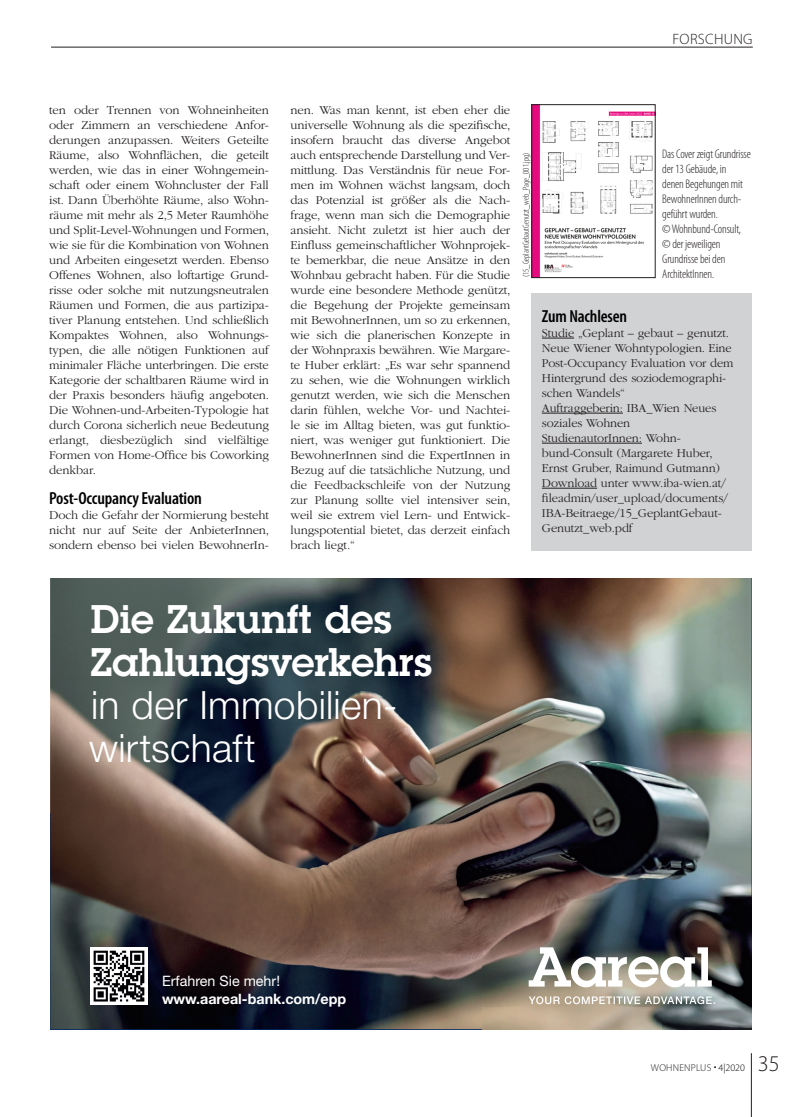
<style>
.page{position:relative;width:801px;height:1117px;background:#fff}
.page>*{position:absolute;margin:0;border:0;box-sizing:border-box;transform-origin:0 0}
.t1{font:600 39px/43px "Lubalin Graph LT";color:#fff}
.t2{font:300 22.5px "Myriad Pro";color:#231f20}
.Copy{font:600 condensed 17.5px "Myriad Pro";letter-spacing:-.01em;color:#000}
.t3{font:300 15px "Myriad Pro";letter-spacing:.02em;color:#231f20}
.t4{font:700 14.38px/18.2px "Helvetica Neue LT Std";color:#fff}
.Copy-2{font:300 12.5px/15px "ITC Garamond Std";letter-spacing:-.01em;color:#231f20}
.Copy-3{font:300 condensed 12.5px/15px "Myriad Pro";letter-spacing:-.01em;color:#231f20}
.t5{font:300 10px "Myriad Pro";letter-spacing:.02em;color:#231f20}
.Copy-4{font:300 condensed 8.75px "Myriad Pro";letter-spacing:-.005em;color:#231f20}
.s1{font-family:"Helvetica Neue LT Std";font-weight:300}
.s2{font-weight:400}
.s3{color:#000}
</style>
<div class="page">
<hr style="left:751px;top:1052px;width:1px;height:64px;background:#231f20">
<hr style="left:51px;top:47px;width:702px;height:1px;background:#231f20">
<div style="left:532px;top:292px;width:220px;height:258px;background:#d1d2d4"></div>
<hr style="left:542px;top:337px;width:32px;height:1px;background:#231f20">
<hr style="left:542px;top:412px;width:81px;height:1px;background:#231f20">
<hr style="left:542px;top:442px;width:100px;height:1px;background:#231f20">
<hr style="left:542px;top:487px;width:55px;height:1px;background:#231f20">
<img style="left:534px;top:107px;width:119px;height:169px">
<img style="left:50px;top:578px;width:701px;height:450px">
<img style="left:482px;top:898px;width:269px;height:130px">
<svg style="left:529px;top:996px;width:186px;height:7px"></svg>
<svg style="left:529px;top:947px;width:183px;height:40px"></svg>
<img style="left:50px;top:578px;width:429px;height:234px">
<img style="left:90px;top:947px;width:57px;height:56px">
<p class="t3" style="left:672px;top:30px;width:82px">FORSCHUNG</p>
<p class="Copy-2" style="left:49px;top:103px;width:222px;text-align:justify">ten oder Trennen von Wohneinheiten oder Zimmern an verschiedene Anfor&shy;derungen anzupassen. Weiters Geteilte Räume, also Wohnflächen, die geteilt werden, wie das in einer Wohngemein&shy;schaft oder einem Wohncluster der Fall ist. Dann Überhöhte Räume, also Wohn&shy;räume mit mehr als 2,5 Meter Raumhöhe und Split-Level-Wohnungen und Formen, wie sie für die Kombination von Wohnen und Arbeiten eingesetzt werden. Ebenso Offenes Wohnen, also loftartige Grund&shy;risse oder solche mit nutzungsneutralen Räumen und Formen, die aus partizipa&shy;tiver Planung entstehen. Und schließlich Kompaktes Wohnen, also Wohnungs&shy;typen, die alle nötigen Funktionen auf minimaler Fläche unterbringen. Die erste Kategorie der schaltbaren Räume wird in der Praxis besonders häufig angeboten.<br>Die Wohnen-und-Arbeiten-Typologie hat durch Corona sicherlich neue Bedeutung erlangt, diesbezüglich sind vielfältige Formen von Home-Office bis Coworking denkbar.</p>
<p class="Copy" style="left:49px;top:488px;width:154px">Post-Occupancy Evaluation</p>
<p class="Copy-2" style="left:49px;top:508px;width:221px;text-align:justify">Doch die Gefahr der Normierung besteht nicht nur auf Seite der AnbieterInnen, sondern ebenso bei vielen BewohnerIn-</p>
<p class="Copy-2" style="left:290px;top:103px;width:221px;text-align:justify">nen. Was man kennt, ist eben eher die universelle Wohnung als die spezifische, insofern braucht das diverse Angebot auch entsprechende Darstellung und Ver&shy;mittlung. Das Verständnis für neue For&shy;men im Wohnen wächst langsam, doch das Potenzial ist größer als die Nach&shy;frage, wenn man sich die Demographie ansieht. Nicht zuletzt ist hier auch der Einfluss gemeinschaftlicher Wohnprojek&shy;te bemerkbar, die neue Ansätze in den Wohnbau gebracht haben. Für die Studie wurde eine besondere Methode genützt, die Begehung der Projekte gemeinsam mit BewohnerInnen, um so zu erkennen, wie sich die planerischen Konzepte in der Wohnpraxis bewähren. Wie Margare&shy;te Huber erklärt: „Es war sehr spannend zu sehen, wie die Wohnungen wirklich genutzt werden, wie sich die Menschen darin fühlen, welche Vor- und Nachtei&shy;le sie im Alltag bieten, was gut funktio&shy;niert, was weniger gut funktioniert. Die BewohnerInnen sind die ExpertInnen in Bezug auf die tatsächliche Nutzung, und die Feedbackschleife von der Nutzung zur Planung sollte viel intensiver sein, weil sie extrem viel Lern- und Entwick&shy;lungspotential bietet, das derzeit einfach brach liegt.“</p>
<p class="Copy-4" style="left:521px;top:277px;width:126px;rotate:-90deg">(15_GeplantGebautGenutzt_web_Page_001.jpg)</p>
<p class="Copy-3" style="left:662px;top:146px;width:90px">Das Cover zeigt Grundrisse der 13 Gebäude, in</p>
<p class="Copy-3" style="left:662px;top:176px;width:82px">denen Begehungen mit</p>
<p class="Copy-3" style="left:662px;top:191px;width:81px">BewohnerInnen durch-</p>
<p class="Copy-3" style="left:662px;top:206px;width:57px">geführt wurden.</p>
<p class="Copy-3" style="left:662px;top:221px;width:80px">© Wohnbund-Consult,</p>
<p class="Copy-3" style="left:662px;top:236px;width:60px">© der jeweiligen</p>
<p class="Copy-3" style="left:662px;top:251px;width:65px">Grundrisse bei den</p>
<p class="Copy-3" style="left:662px;top:266px;width:53px">ArchitektInnen.</p>
<p class="Copy" style="left:542px;top:306px;width:87px">Zum Nachlesen</p>
<p class="Copy-2" style="left:542px;top:325px;width:193px">Studie „Geplant – gebaut – genutzt.<br>Neue Wiener Wohntypologien. Eine<br>Post-Occupancy Evaluation vor dem<br>Hintergrund des soziodemographi&shy;schen Wandels“</p>
<p class="Copy-2" style="left:542px;top:400px;width:176px">Auftraggeberin: IBA_Wien Neues soziales Wohnen</p>
<p class="Copy-2" style="left:542px;top:430px;width:180px">StudienautorInnen: Wohn&shy;bund-Consult (Margarete Huber,<br>Ernst Gruber, Raimund Gutmann)</p>
<p class="Copy-2" style="left:542px;top:475px;width:188px">Download unter www.iba-wien.at/ fileadmin/user_upload/documents/<br>IBA-Beitraege/15_GeplantGebaut-<br>Genutzt_web.pdf</p>
<p class="t1" style="left:89px;top:597px;width:344px">Die Zukunft des<br>Zahlungsverkehrs <span class="s1">in der Immobilien&shy;wirtschaft</span></p>
<p class="t4" style="left:162px;top:971px;width:186px"><span class="s2">Erfahren Sie mehr! </span>www.aareal-bank.com/epp</p>
<p class="t5" style="left:651px;top:1061px;width:96px">WOHNENPLUS <sup>.</sup> <span class="s3">4|2020</span></p>
<p class="t2" style="left:758px;top:1050px;width:23px">35</p>
</div>
